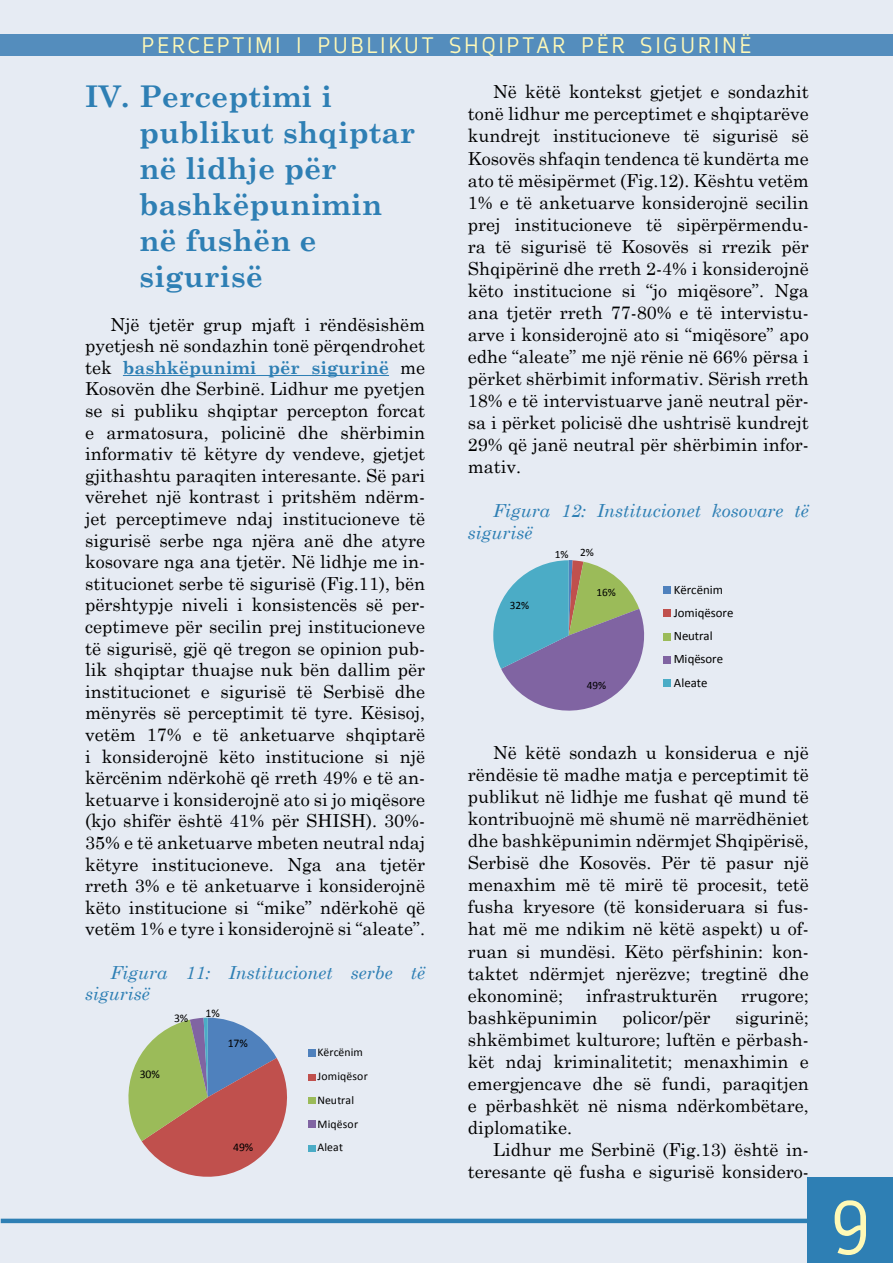
<style>
.page{position:relative;width:893px;height:1263px;background:#fff}
.page>*{position:absolute;margin:0;border:0;box-sizing:border-box;transform-origin:0 0}
.t1{font:72px "Oceania Display";color:#fff9b6}
.t2{font:700 30px/36px "Century Schoolbook";color:#2e7fb4}
.t3{font:21px "Oceania Display";letter-spacing:.1em;color:#fff9b8}
.t4{font:18px/22px "Century Schoolbook";color:#000;text-align:justify}
.t5{font:italic 18px/21.6px "Century Schoolbook";color:#2e7fb4}
.t6{font:12.9px/23.1px "Calibri";color:#000}
.t7{font:11.7px/23.7px "Calibri";letter-spacing:.005em;color:#000}
.t8{font:11.25px "Calibri";color:#000}
.s1{font-weight:700;color:#2e7fb4}
</style>
<div class="page">
<div style="left:0;top:0;width:893px;height:1262px;background:#e6ebf3"></div>
<hr style="left:1px;top:1219px;width:808px;height:4px;background:#2e7fb4">
<div style="left:808px;top:1178px;width:85px;height:85px;background:#2e7fb4"></div>
<div style="left:0;top:34px;width:893px;height:21px;background:#548dbd"></div>
<hr style="left:123px;top:375px;width:266px;height:1px;background:#2e7fb4">
<svg style="left:128px;top:1018px;width:159px;height:159px"></svg>
<div style="left:308px;top:1050px;width:7px;height:7px;background:#4f81bd"></div>
<div style="left:308px;top:1074px;width:7px;height:7px;background:#c0504d"></div>
<div style="left:308px;top:1097px;width:7px;height:7px;background:#9bbb59"></div>
<div style="left:308px;top:1121px;width:7px;height:7px;background:#8064a2"></div>
<div style="left:308px;top:1145px;width:7px;height:7px;background:#4bacc6"></div>
<svg style="left:493px;top:560px;width:152px;height:151px"></svg>
<div style="left:664px;top:586px;width:7px;height:8px;background:#4f81bd"></div>
<div style="left:664px;top:609px;width:7px;height:8px;background:#c0504d"></div>
<div style="left:664px;top:633px;width:7px;height:7px;background:#9bbb59"></div>
<div style="left:664px;top:656px;width:7px;height:7px;background:#8064a2"></div>
<div style="left:664px;top:679px;width:7px;height:8px;background:#4bacc6"></div>
<p class="t3" style="left:141px;top:33px;width:612px">PERCEPTIMI I PUBLIKUT SHQIPTAR PËR SIGURINË</p>
<h2 class="t2" style="left:139px;top:77px;width:278px;text-indent:-54px">IV. Perceptimi i publikut shqiptar në lidhje për bashkëpunimin në fushën e sigurisë</h2>
<p class="t4" style="left:85px;top:312px;width:342px;line-height:21.6px;text-indent:26px">Një tjetër grup mjaft i rëndësishëm pyetjesh në sondazhin tonë përqendrohet tek <span class="s1">bashkëpunimi për sigurinë</span> me Kosovën dhe Serbinë. Lidhur me pyetjen se si publiku shqiptar percepton forcat e armatosura, policinë dhe shërbimin informativ të këtyre dy vendeve, gjetjet gjithashtu paraqiten interesante. Së pari vërehet një kontrast i pritshëm ndërm&shy;jet perceptimeve ndaj institucioneve të sigurisë serbe nga njëra anë dhe atyre kosovare nga ana tjetër. Në lidhje me in&shy;stitucionet serbe të sigurisë (Fig.11), bën përshtypje niveli i konsistencës së per&shy;ceptimeve për secilin prej institucioneve të sigurisë, gjë që tregon se opinion pub&shy;lik shqiptar thuajse nuk bën dallim për institucionet e sigurisë të Serbisë dhe mënyrës së perceptimit të tyre. Kësisoj, vetëm 17% e të anketuarve shqiptarë i konsiderojnë këto institucione si një kërcënim ndërkohë që rreth 49% e të an&shy;ketuarve i konsiderojnë ato si jo miqësore (kjo shifër është 41% për SHISH). 30%- 35% e të anketuarve mbeten neutral ndaj këtyre institucioneve. Nga ana tjetër rreth 3% e të anketuarve i konsiderojnë këto institucione si “mike” ndërkohë që vetëm 1% e tyre i konsiderojnë si “aleate”.</p>
<p class="t5" style="left:85px;top:960px;width:342px;text-indent:26px">Figura 11: Institucionet serbe të sigurisë</p>
<p class="t7" style="left:228px;top:1031px;width:22px">17%</p>
<p class="t4" style="left:468px;top:79px;width:342px;text-indent:26px">Në këtë kontekst gjetjet e sondazhit tonë lidhur me perceptimet e shqiptarëve kundrejt institucioneve të sigurisë së Kosovës shfaqin tendenca të kundërta me ato të mësipërmet (Fig.12). Kështu vetëm 1% e të anketuarve konsiderojnë secilin prej institucioneve të sipërpërmendu&shy;ra të sigurisë të Kosovës si rrezik për Shqipërinë dhe rreth 2-4% i konsiderojnë këto institucione si “jo miqësore”. Nga ana tjetër rreth 77-80% e të intervistu&shy;arve i konsiderojnë ato si “miqësore” apo edhe “aleate” me një rënie në 66% përsa i përket shërbimit informativ. Sërish rreth 18% e të intervistuarve janë neutral për&shy;sa i përket policisë dhe ushtrisë kundrejt 29% që janë neutral për shërbimin infor&shy;mativ.</p>
<p class="t5" style="left:468px;top:499px;width:342px;line-height:22px;text-indent:26px">Figura 12: Institucionet kosovare të sigurisë</p>
<p class="t8" style="left:555px;top:546px;width:41px">1% 2%</p>
<p class="t8" style="left:597px;top:585px;width:21px">16%</p>
<p class="t6" style="left:674px;top:578px;width:61px">Kërcënim<br>Jomiqësore<br>Neutral<br>Miqësore<br>Aleate</p>
<p class="t8" style="left:510px;top:598px;width:21px">32%</p>
<p class="t8" style="left:587px;top:678px;width:21px">49%</p>
<p class="t4" style="left:468px;top:740px;width:342px;text-indent:26px">Në këtë sondazh u konsiderua e një rëndësie të madhe matja e perceptimit të publikut në lidhje me fushat që mund të kontribuojnë më shumë në marrëdhëniet dhe bashkëpunimin ndërmjet Shqipërisë, Serbisë dhe Kosovës. Për të pasur një menaxhim më të mirë të procesit, tetë fusha kryesore (të konsideruara si fus&shy;hat më me ndikim në këtë aspekt) u of&shy;ruan si mundësi. Këto përfshinin: kon&shy;taktet ndërmjet njerëzve; tregtinë dhe ekonominë;</p>
<p class="t4" style="left:586px;top:982px;width:133px">infrastrukturën</p>
<p class="t4" style="left:741px;top:982px;width:69px">rrugore;</p>
<p class="t4" style="left:468px;top:1004px;width:131px">bashkëpunimin</p>
<p class="t4" style="left:622px;top:1004px;width:89px">policor/për</p>
<p class="t7" style="left:206px;top:1001px;width:16px">1%</p>
<p class="t4" style="left:468px;top:1004px;width:342px;text-indent:268px">sigurinë; shkëmbimet kulturore; luftën e përbash&shy;kët ndaj kriminalitetit; menaxhimin e emergjencave dhe së fundi, paraqitjen e përbashkët në nisma ndërkombëtare, diplomatike.</p>
<p class="t4" style="left:468px;top:1137px;width:342px;text-align:right">Lidhur me Serbinë (Fig.13) është in&shy;teresante që fusha e sigurisë konsidero-</p>
<p class="t7" style="left:174px;top:1006px;width:16px">3%</p>
<p class="t7" style="left:318px;top:1041px;width:52px">Kërcënim<br>Jomiqësor<br>Neutral<br>Miqësor<br>Aleat</p>
<p class="t7" style="left:140px;top:1062px;width:22px">30%</p>
<p class="t7" style="left:233px;top:1135px;width:22px">49%</p>
<h1 class="t1" style="left:830px;top:1181px;width:42px">9</h1>
</div>
